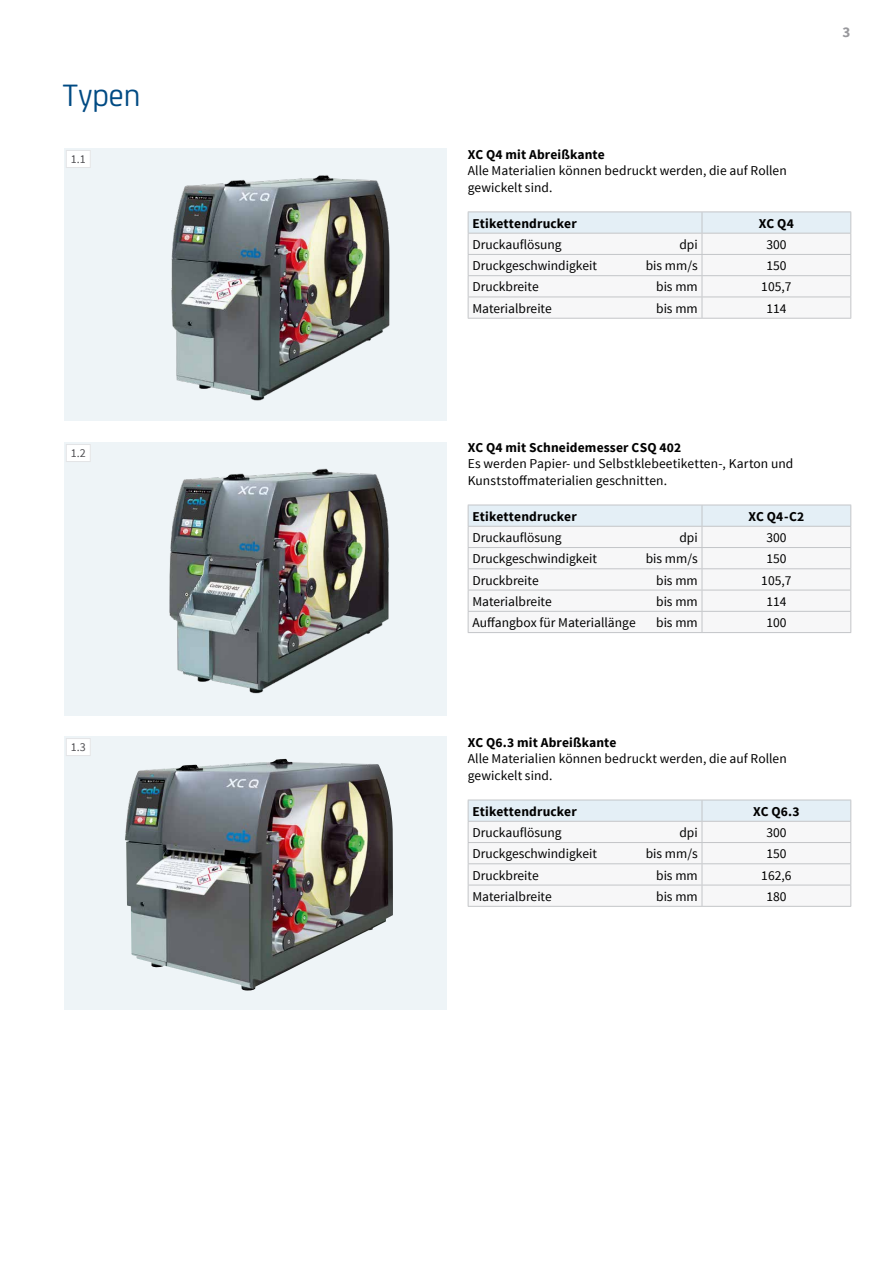
<style>
.page{position:relative;width:893px;height:1263px;background:#fff}
.page>*{position:absolute;margin:0;border:0;box-sizing:border-box;transform-origin:0 0}
.t1{font:33px "CA Sans";color:#004a83}
.t2{font:700 15px "Source Sans Pro";color:#98989c}
.t3{font:13.5px/16.5px "Source Sans Pro";color:#000}
.t4{font:700 13.5px "Source Sans Pro";letter-spacing:.01em;color:#000}
.t5{font:12px "Source Sans Pro";color:#504f53}
</style>
<div class="page">
<div style="left:64px;top:148px;width:382px;height:273px;background:#eef4f7"></div>
<div style="left:64px;top:442px;width:382px;height:274px;background:#eef4f7"></div>
<div style="left:64px;top:736px;width:382px;height:273px;background:#eef4f7"></div>
<div style="left:66px;top:150px;width:24px;height:17px;background:#fff"></div>
<div style="left:66px;top:150px;width:25px;height:18px;border:1px solid #e3e4e6"></div>
<div style="left:66px;top:738px;width:24px;height:17px;background:#fff"></div>
<div style="left:66px;top:738px;width:25px;height:18px;border:1px solid #e3e4e6"></div>
<div style="left:66px;top:444px;width:24px;height:17px;background:#fff"></div>
<div style="left:66px;top:444px;width:25px;height:18px;border:1px solid #e3e4e6"></div>
<img style="left:125px;top:759px;width:268px;height:232px">
<img style="left:169px;top:468px;width:220px;height:226px">
<img style="left:171px;top:175px;width:219px;height:226px">
<svg style="left:468px;top:212px;width:383px;height:106px"></svg>
<hr style="left:468px;top:318px;width:234px;height:1px;background:#c3c5c8">
<hr style="left:702px;top:318px;width:149px;height:1px;background:#c3c5c8">
<svg style="left:468px;top:505px;width:383px;height:127px"></svg>
<hr style="left:468px;top:632px;width:234px;height:1px;background:#c3c5c8">
<hr style="left:702px;top:632px;width:149px;height:1px;background:#c3c5c8">
<svg style="left:468px;top:800px;width:383px;height:106px"></svg>
<hr style="left:468px;top:906px;width:234px;height:1px;background:#c3c5c8">
<hr style="left:702px;top:906px;width:149px;height:1px;background:#c3c5c8">
<h1 class="t1" style="left:63px;top:71px;width:80px">Typen</h1>
<p class="t5" style="left:71px;top:151px;width:16px">1.1</p>
<p class="t5" style="left:71px;top:445px;width:16px">1.2</p>
<p class="t5" style="left:71px;top:739px;width:16px">1.3</p>
<p class="t4" style="left:468px;top:145px;width:139px">XC Q4 mit Abreißkante</p>
<p class="t3" style="left:468px;top:163px;width:321px">Alle Materialien können bedruckt werden, die auf Rollen gewickelt sind.</p>
<p class="t4" style="left:472px;top:214px;width:106px">Etikettendrucker</p>
<p class="t4" style="left:759px;top:214px;width:36px">XC Q4</p>
<p class="t3" style="left:472px;top:236px;width:91px">Druckauflösung</p>
<p class="t3" style="left:679px;top:236px;width:20px">dpi</p>
<p class="t3" style="left:766px;top:236px;width:22px">300</p>
<p class="t3" style="left:472px;top:258px;width:126px">Druckgeschwindigkeit</p>
<p class="t3" style="left:646px;top:258px;width:53px">bis mm/s</p>
<p class="t3" style="left:766px;top:258px;width:22px">150</p>
<p class="t3" style="left:472px;top:279px;width:68px">Druckbreite</p>
<p class="t3" style="left:656px;top:279px;width:43px">bis mm</p>
<p class="t3" style="left:761px;top:279px;width:32px">105,7</p>
<p class="t3" style="left:472px;top:300px;width:81px">Materialbreite</p>
<p class="t3" style="left:656px;top:300px;width:43px">bis mm</p>
<p class="t3" style="left:766px;top:300px;width:22px">114</p>
<p class="t2" style="left:842px;top:22px;width:9px">3</p>
<p class="t4" style="left:468px;top:438px;width:215px">XC Q4 mit Schneidemesser CSQ 402</p>
<p class="t3" style="left:468px;top:456px;width:327px">Es werden Papier- und Selbstklebeetiketten-, Karton und<br>Kunststoffmaterialien geschnitten.</p>
<p class="t4" style="left:472px;top:507px;width:106px">Etikettendrucker</p>
<p class="t4" style="left:748px;top:507px;width:57px">XC Q4-C2</p>
<p class="t3" style="left:472px;top:529px;width:91px">Druckauflösung</p>
<p class="t3" style="left:679px;top:529px;width:20px">dpi</p>
<p class="t3" style="left:766px;top:529px;width:22px">300</p>
<p class="t3" style="left:472px;top:551px;width:126px">Druckgeschwindigkeit</p>
<p class="t3" style="left:646px;top:551px;width:53px">bis mm/s</p>
<p class="t3" style="left:766px;top:551px;width:22px">150</p>
<p class="t3" style="left:472px;top:572px;width:68px">Druckbreite</p>
<p class="t3" style="left:656px;top:572px;width:43px">bis mm</p>
<p class="t3" style="left:761px;top:572px;width:32px">105,7</p>
<p class="t3" style="left:472px;top:593px;width:81px">Materialbreite</p>
<p class="t3" style="left:656px;top:593px;width:43px">bis mm</p>
<p class="t3" style="left:766px;top:593px;width:22px">114</p>
<p class="t3" style="left:472px;top:614px;width:165px">Auffangbox für Materiallänge</p>
<p class="t3" style="left:656px;top:614px;width:43px">bis mm</p>
<p class="t3" style="left:766px;top:614px;width:22px">100</p>
<p class="t4" style="left:468px;top:733px;width:150px">XC Q6.3 mit Abreißkante</p>
<p class="t3" style="left:468px;top:750px;width:321px">Alle Materialien können bedruckt werden, die auf Rollen gewickelt sind.</p>
<p class="t4" style="left:472px;top:802px;width:106px">Etikettendrucker</p>
<p class="t4" style="left:753px;top:802px;width:48px">XC Q6.3</p>
<p class="t3" style="left:472px;top:824px;width:91px">Druckauflösung</p>
<p class="t3" style="left:679px;top:824px;width:20px">dpi</p>
<p class="t3" style="left:766px;top:824px;width:22px">300</p>
<p class="t3" style="left:472px;top:846px;width:126px">Druckgeschwindigkeit</p>
<p class="t3" style="left:646px;top:846px;width:53px">bis mm/s</p>
<p class="t3" style="left:766px;top:846px;width:22px">150</p>
<p class="t3" style="left:472px;top:867px;width:68px">Druckbreite</p>
<p class="t3" style="left:656px;top:867px;width:43px">bis mm</p>
<p class="t3" style="left:761px;top:867px;width:32px">162,6</p>
<p class="t3" style="left:472px;top:888px;width:81px">Materialbreite</p>
<p class="t3" style="left:656px;top:888px;width:43px">bis mm</p>
<p class="t3" style="left:766px;top:888px;width:22px">180</p>
</div>
